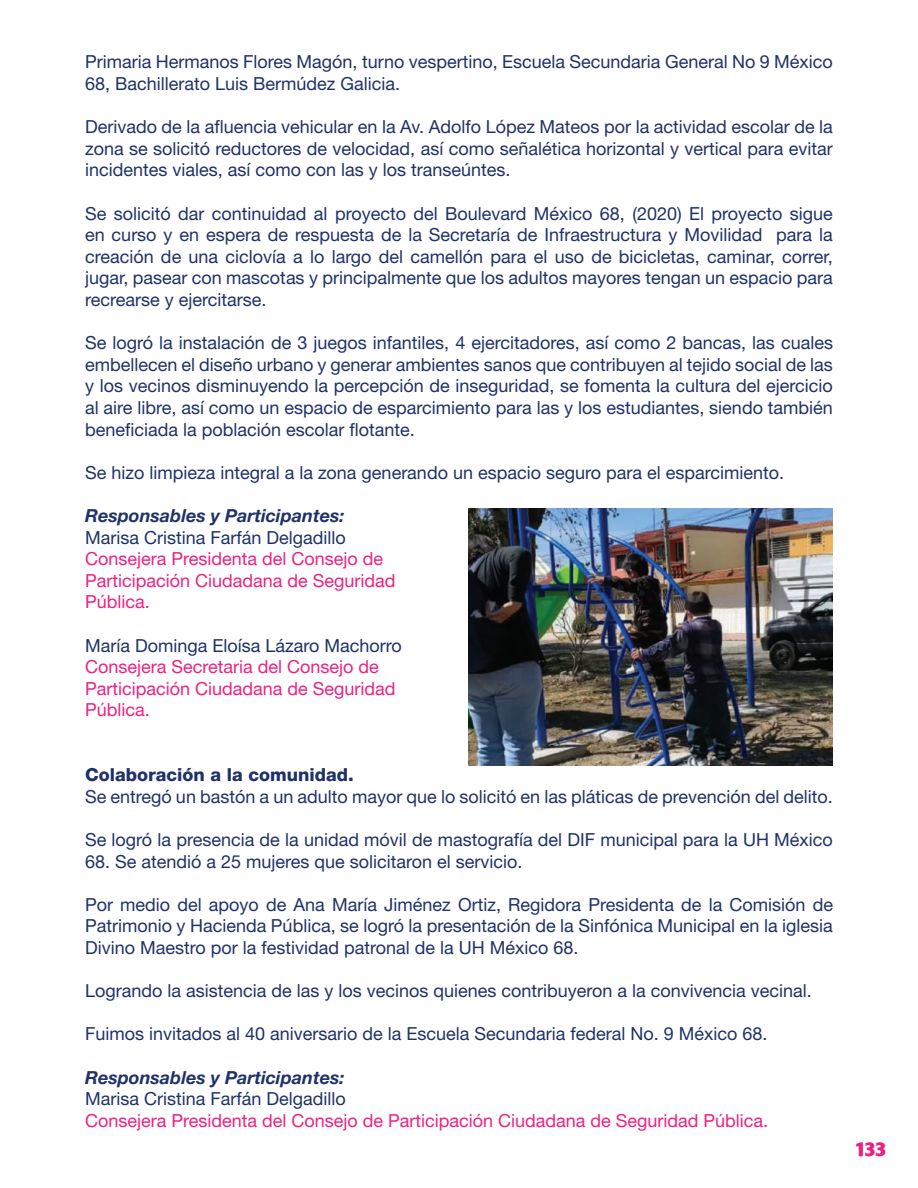
<style>
.page{position:relative;width:918px;height:1188px;background:#fff}
.page>*{position:absolute;margin:0;border:0;box-sizing:border-box;transform-origin:0 0}
.t1{font:800 19.5px "Astoria";color:#ee217f}
.t2{font:18px/21.6px "Helvetica Neue LT 55 Rm";color:#1f3168;text-align:justify}
.t3{font:18px/21.6px "Helvetica Neue LT 55 Rm";color:#ee217f}
.t4{font:18px "Helvetica Neue LT 76 Bd It";color:#1f3168}
.t5{font:18px "Helvetica Neue LT 85 Hv";color:#1f3168}
</style>
<div class="page">
<img style="left:468px;top:509px;width:365px;height:256px">
<p class="t2" style="left:85px;top:51px;width:749px">Primaria Hermanos Flores Magón, turno vespertino, Escuela Secundaria General No 9 México<br>68, Bachillerato Luis Bermúdez Galicia.</p>
<p class="t2" style="left:85px;top:116px;width:749px">Derivado de la afluencia vehicular en la Av. Adolfo López Mateos por la actividad escolar de la zona se solicitó reductores de velocidad, así como señalética horizontal y vertical para evitar incidentes viales, así como con las y los transeúntes.</p>
<p class="t2" style="left:85px;top:202px;width:749px">Se solicitó dar continuidad al proyecto del Boulevard México 68, (2020) El proyecto sigue en curso y en espera de respuesta de la Secretaría de Infraestructura y Movilidad para la creación de una ciclovía a lo largo del camellón para el uso de bicicletas, caminar, correr, jugar, pasear con mascotas y principalmente que los adultos mayores tengan un espacio para recrearse y ejercitarse.</p>
<p class="t2" style="left:85px;top:332px;width:749px">Se logró la instalación de 3 juegos infantiles, 4 ejercitadores, así como 2 bancas, las cuales embellecen el diseño urbano y generar ambientes sanos que contribuyen al tejido social de las y los vecinos disminuyendo la percepción de inseguridad, se fomenta la cultura del ejercicio al aire libre, así como un espacio de esparcimiento para las y los estudiantes, siendo también beneficiada la población escolar flotante.</p>
<p class="t2" style="left:85px;top:461px;width:701px">Se hizo limpieza integral a la zona generando un espacio seguro para el esparcimiento.</p>
<p class="t4" style="left:85px;top:504px;width:261px">Responsables y Participantes:</p>
<p class="t2" style="left:85px;top:526px;width:262px">Marisa Cristina Farfán Delgadillo</p>
<p class="t3" style="left:85px;top:548px;width:312px">Consejera Presidenta del Consejo de<br>Participación Ciudadana de Seguridad<br>Pública.</p>
<p class="t2" style="left:85px;top:634px;width:318px">María Dominga Eloísa Lázaro Machorro</p>
<p class="t3" style="left:85px;top:656px;width:312px">Consejera Secretaria del Consejo de<br>Participación Ciudadana de Seguridad<br>Pública.</p>
<p class="t5" style="left:85px;top:764px;width:270px">Colaboración a la comunidad.</p>
<p class="t2" style="left:85px;top:785px;width:749px">Se entregó un bastón a un adulto mayor que lo solicitó en las pláticas de prevención del delito.</p>
<p class="t2" style="left:85px;top:828px;width:749px">Se logró la presencia de la unidad móvil de mastografía del DIF municipal para la UH México</p>
<p class="t2" style="left:85px;top:850px;width:439px">68. Se atendió a 25 mujeres que solicitaron el servicio.</p>
<p class="t2" style="left:85px;top:893px;width:750px">Por medio del apoyo de Ana María Jiménez Ortiz, Regidora Presidenta de la Comisión de Patrimonio y Hacienda Pública, se logró la presentación de la Sinfónica Municipal en la iglesia Divino Maestro por la festividad patronal de la UH México 68.</p>
<p class="t2" style="left:85px;top:980px;width:728px">Logrando la asistencia de las y los vecinos quienes contribuyeron a la convivencia vecinal.</p>
<p class="t2" style="left:85px;top:1023px;width:684px">Fuimos invitados al 40 aniversario de la Escuela Secundaria federal No. 9 México 68.</p>
<p class="t4" style="left:85px;top:1066px;width:261px">Responsables y Participantes:</p>
<p class="t2" style="left:85px;top:1088px;width:262px">Marisa Cristina Farfán Delgadillo</p>
<p class="t3" style="left:85px;top:1109px;width:685px">Consejera Presidenta del Consejo de Participación Ciudadana de Seguridad Pública.</p>
<p class="t1" style="left:856px;top:1138px;width:32px">133</p>
</div>
